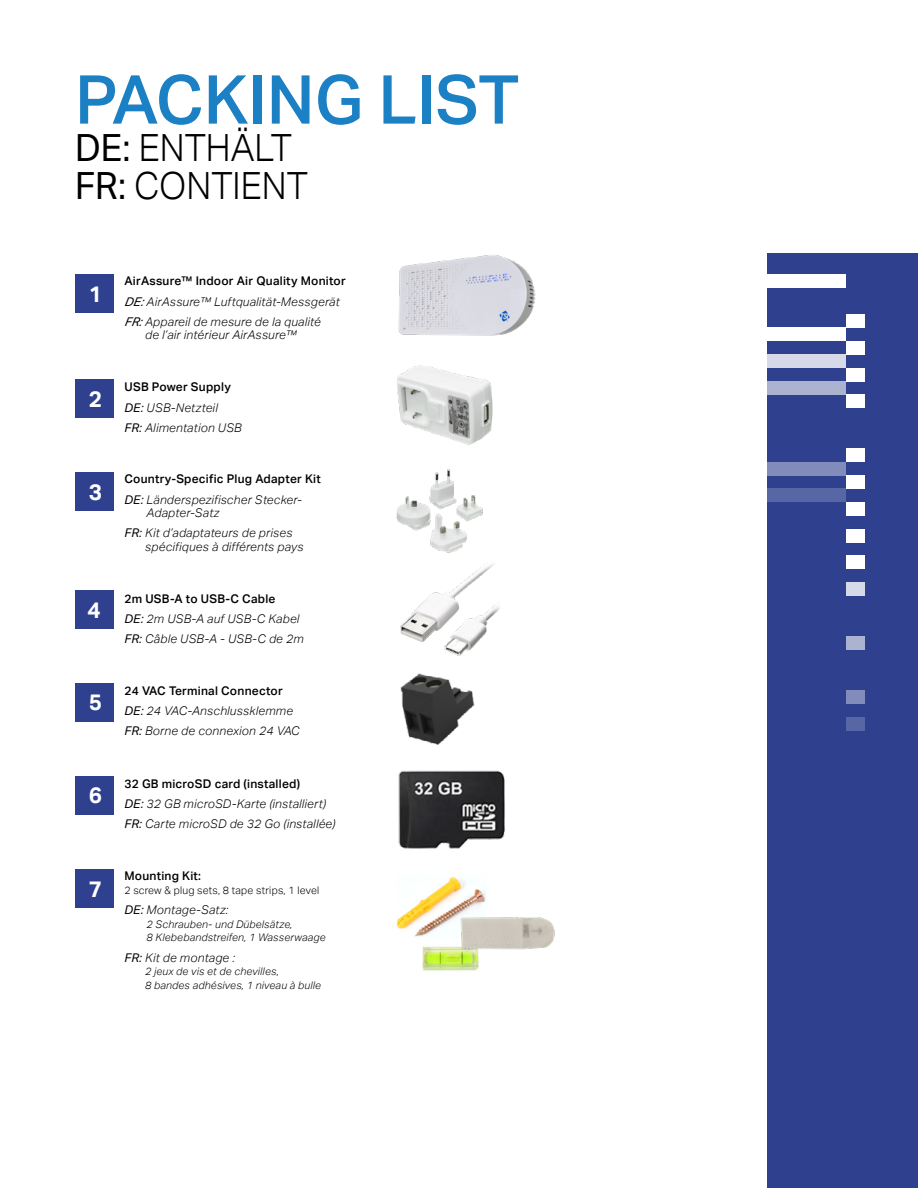
<style>
.page{position:relative;width:918px;height:1188px;background:#fff}
.page>*{position:absolute;margin:0;border:0;box-sizing:border-box;transform-origin:0 0}
.t1{font:500 67.5px "Aktiv Grotesk";color:#1b80c4}
.t2{font:300 37.5px/37.5px "Aktiv Grotesk";color:#000;scale:.96 1}
.t3{font:700 22.5px "Aktiv Grotesk";color:#fff}
.t4{font:italic 300 12px/20.2px "Aktiv Grotesk";letter-spacing:.02em;color:#000}
.t5{font:500 12px/20.2px "Aktiv Grotesk";letter-spacing:.02em;color:#000}
.t6{font:italic 300 10.5px/13.5px "Aktiv Grotesk";letter-spacing:.02em;color:#000}
.t7{font:300 10.5px "Aktiv Grotesk";letter-spacing:.02em;color:#000}
.s1{font-weight:400}
.s2{font-weight:500;font-style:normal}
.s3{font-weight:400;font-style:italic}
.s4{font-weight:300;font-style:italic}
</style>
<div class="page">
<div style="left:767px;top:253px;width:151px;height:935px;background:#2f418e"></div>
<div style="left:766px;top:328px;width:80px;height:13px;background:#fff"></div>
<div style="left:766px;top:462px;width:80px;height:13px;background:#818cba"></div>
<div style="left:766px;top:274px;width:80px;height:13px;background:#fff"></div>
<div style="left:766px;top:355px;width:80px;height:13px;background:#d5d9e8"></div>
<div style="left:766px;top:489px;width:80px;height:13px;background:#5766a4"></div>
<div style="left:766px;top:381px;width:80px;height:14px;background:#abb3d1"></div>
<div style="left:846px;top:314px;width:19px;height:14px;background:#fff"></div>
<div style="left:846px;top:341px;width:19px;height:14px;background:#fff"></div>
<div style="left:846px;top:368px;width:19px;height:13px;background:#fff"></div>
<div style="left:846px;top:448px;width:19px;height:14px;background:#fff"></div>
<div style="left:846px;top:475px;width:19px;height:14px;background:#fff"></div>
<div style="left:846px;top:502px;width:19px;height:14px;background:#fff"></div>
<div style="left:846px;top:529px;width:19px;height:13px;background:#fff"></div>
<div style="left:846px;top:556px;width:19px;height:13px;background:#fff"></div>
<div style="left:846px;top:395px;width:19px;height:13px;background:#fff"></div>
<div style="left:846px;top:583px;width:19px;height:13px;background:#d5d9e8"></div>
<div style="left:846px;top:636px;width:19px;height:14px;background:#abb3d1"></div>
<div style="left:846px;top:690px;width:19px;height:14px;background:#818cba"></div>
<div style="left:846px;top:717px;width:19px;height:14px;background:#5766a4"></div>
<div style="left:75px;top:274px;width:39px;height:39px;background:#2f418e"></div>
<div style="left:75px;top:379px;width:39px;height:39px;background:#2f418e"></div>
<div style="left:75px;top:472px;width:39px;height:39px;background:#2f418e"></div>
<div style="left:75px;top:590px;width:39px;height:39px;background:#2f418e"></div>
<div style="left:75px;top:683px;width:39px;height:38px;background:#2f418e"></div>
<div style="left:75px;top:776px;width:39px;height:38px;background:#2f418e"></div>
<div style="left:75px;top:869px;width:39px;height:39px;background:#2f418e"></div>
<img style="left:398px;top:255px;width:138px;height:81px">
<img style="left:400px;top:673px;width:75px;height:72px">
<img style="left:396px;top:469px;width:87px;height:73px">
<img style="left:422px;top:946px;width:56px;height:25px">
<img style="left:398px;top:770px;width:107px;height:79px">
<img style="left:396px;top:877px;width:90px;height:60px">
<img style="left:400px;top:542px;width:100px;height:114px">
<img style="left:397px;top:365px;width:96px;height:80px">
<img style="left:454px;top:901px;width:101px;height:67px">
<h1 class="t1" style="left:75px;top:61px;width:446px">PACKING LIST</h1>
<h2 class="t2" style="left:75px;top:129px;width:244px"><span class="s1">DE:</span> ENTHÄLT<br><span class="s1">FR:</span> CONTIENT</h2>
<h3 class="t3" style="left:89px;top:281px;width:15px">1</h3>
<h3 class="t3" style="left:89px;top:386px;width:15px">2</h3>
<h3 class="t3" style="left:89px;top:479px;width:15px">3</h3>
<h3 class="t3" style="left:87px;top:597px;width:15px">4</h3>
<h3 class="t3" style="left:89px;top:689px;width:15px">5</h3>
<h3 class="t3" style="left:89px;top:782px;width:15px">6</h3>
<h3 class="t3" style="left:89px;top:876px;width:15px">7</h3>
<p class="t4" style="left:124px;top:271px;width:223px"><span class="s2">AirAssure™ Indoor Air Quality Monitor<br></span><span class="s1">DE:</span>AirAssure™ Luftqualität-Messgerät<br><span class="s1">FR:</span>Appareil de mesure de la qualité</p>
<p class="t4" style="left:145px;top:325px;width:153px">de l’air intérieur AirAssure™</p>
<p class="t4" style="left:124px;top:377px;width:119px"><span class="s2">USB Power Supply<br></span><span class="s1">DE:</span> USB-Netzteil<br><span class="s1">FR:</span> Alimentation USB</p>
<p class="t5" style="left:124px;top:469px;width:198px">Country-Specific Plug Adapter Kit<br><span class="s3">DE:</span> <span class="s4">Länderspezifischer Stecker-</span></p>
<p class="t4" style="left:124px;top:503px;width:170px;text-indent:22px">Adapter-Satz<br><span class="s1">FR:</span> Kit d’adaptateurs de prises</p>
<p class="t4" style="left:145px;top:537px;width:160px">spécifiques à différents pays</p>
<p class="t4" style="left:124px;top:588px;width:181px"><span class="s2">2m USB-A to USB-C Cable<br></span><span class="s1">DE:</span> 2m USB-A auf USB-C Kabel<br><span class="s1">FR:</span> Câble USB-A - USB-C de 2m</p>
<p class="t4" style="left:124px;top:680px;width:177px"><span class="s2">24 VAC Terminal Connector<br></span><span class="s1">DE:</span> 24 VAC-Anschlussklemme<br><span class="s1">FR:</span> Borne de connexion 24 VAC</p>
<p class="t4" style="left:124px;top:773px;width:212px"><span class="s2">32 GB microSD card (installed)<br></span><span class="s1">DE:</span> 32 GB microSD-Karte (installiert)<br><span class="s1">FR:</span> Carte microSD de 32 Go (installée)</p>
<p class="t5" style="left:124px;top:866px;width:78px">Mounting Kit:</p>
<p class="t7" style="left:124px;top:884px;width:196px">2 screw &amp; plug sets, 8 tape strips, 1 level</p>
<p class="t4" style="left:124px;top:900px;width:105px"><span class="s1">DE:</span> Montage-Satz:</p>
<p class="t6" style="left:147px;top:917px;width:181px">2 Schrauben- und Dübelsätze,<br>8 Klebebandstreifen, 1 Wasserwaage</p>
<p class="t4" style="left:124px;top:947px;width:112px"><span class="s1">FR:</span> Kit de montage :</p>
<p class="t6" style="left:145px;top:965px;width:177px">2 jeux de vis et de chevilles,<br>8 bandes adhésives, 1 niveau à bulle</p>
</div>
